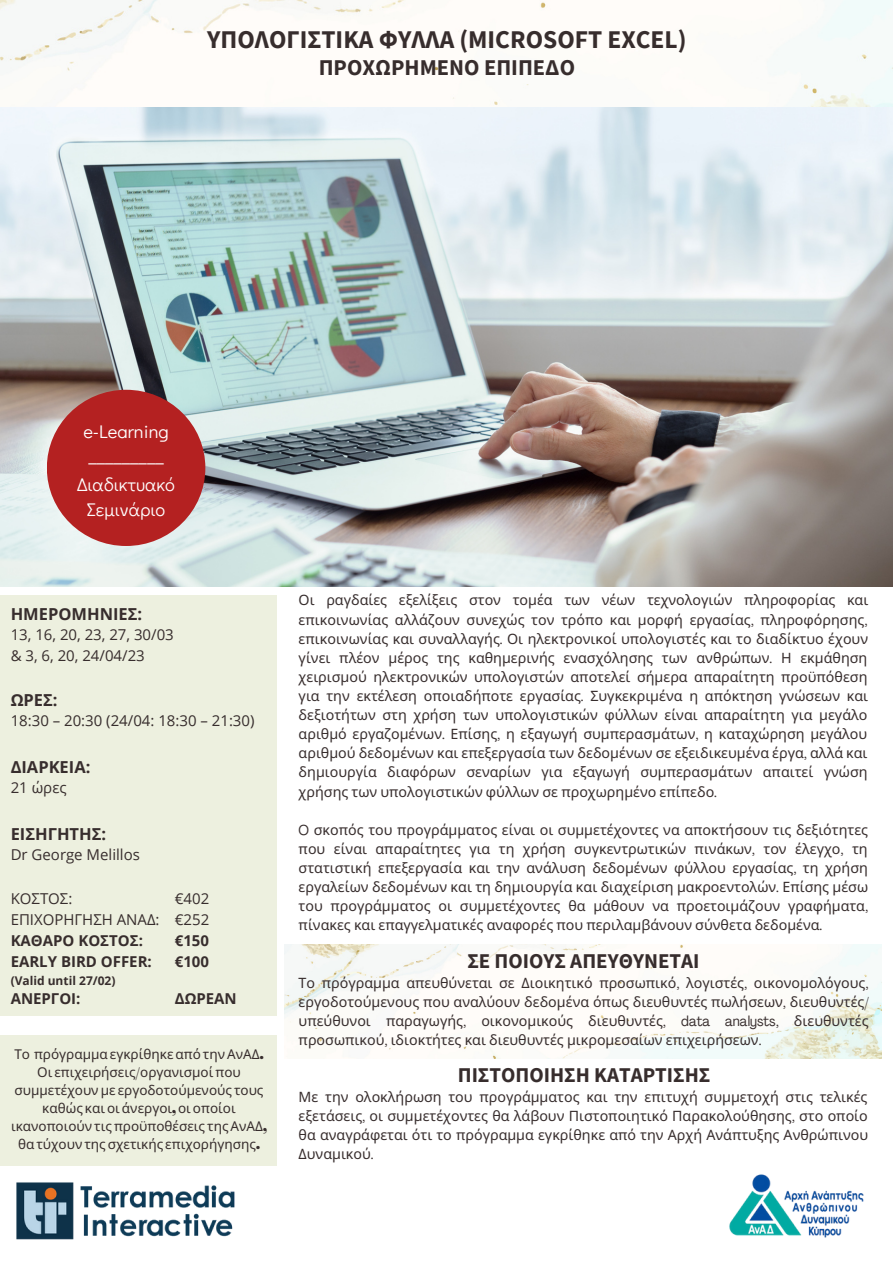
<style>
.page{position:relative;width:893px;height:1264px;background:#fff}
.page>*{position:absolute;margin:0;border:0;box-sizing:border-box;transform-origin:0 0}
.t1{font:700 25.5px "Source Sans Pro";color:#372d2d}
.t2{font:700 22.5px "Source Sans Pro";color:#372d2d}
.t3{font:700 21px "Source Sans Pro";color:#372d2d}
.t4{font:18.3px/24.8px "Didact Gothic";color:#fff}
.t5{font:700 16.5px "Open Sans";color:#372d2d}
.t6{font:15px/21px "Open Sans";color:#372d2d}
.t7{font:700 15px/21px "Open Sans";color:#372d2d}
.t8{font:14.25px/19px "Noto Sans";color:#372d2d;text-align:justify}
.t9{font:13.5px/18px "Noto Sans";color:#372d2d;text-align:center}
.t10{font:700 12px "Open Sans";color:#372d2d}
.s1{font-family:"Agrandir";font-weight:900;font-stretch:condensed}
.s2{font-family:"Agrandir";font-stretch:condensed}
</style>
<div class="page">
<img style="left:0;top:0;width:892px;height:586px">
<img style="left:729px;top:1174px;width:135px;height:64px">
<div style="left:0;top:595px;width:277px;height:420px;background:#edf0df"></div>
<img style="left:16px;top:1182px;width:219px;height:58px">
<div style="left:47px;top:390px;width:158px;height:156px;background:#b42121;border-radius:50%"></div>
<img style="left:284px;top:944px;width:597px;height:114px">
<div style="left:0;top:1035px;width:277px;height:130px;background:#edf0df"></div>
<h1 class="t1" style="left:207px;top:23px;width:481px">ΥΠΟΛΟΓΙΣΤΙΚΑ ΦΥΛΛΑ (MICROSOFT EXCEL)</h1>
<h2 class="t2" style="left:319px;top:53px;width:258px">ΠΡΟΧΩΡΗΜΕΝΟ ΕΠΙΠΕΔΟ</h2>
<p class="t4" style="left:83px;top:418px;width:87px">e-Learning _________</p>
<p class="t4" style="left:77px;top:471px;width:99px;text-align:center">Διαδικτυακό<br>Σεμινάριο</p>
<p class="t5" style="left:11px;top:602px;width:133px">ΗΜΕΡΟΜΗΝΙΕΣ:</p>
<p class="t6" style="left:11px;top:623px;width:165px">13, 16, 20, 23, 27, 30/03 &amp; 3, 6, 20, 24/04/23</p>
<p class="t5" style="left:11px;top:688px;width:48px">ΩΡΕΣ:</p>
<p class="t6" style="left:11px;top:709px;width:245px">18:30 – 20:30 (24/04: 18:30 – 21:30)</p>
<p class="t5" style="left:11px;top:755px;width:81px">ΔΙΑΡΚΕΙΑ:</p>
<p class="t6" style="left:11px;top:776px;width:57px">21 ώρες</p>
<p class="t5" style="left:11px;top:822px;width:97px">ΕΙΣΗΓΗΤΗΣ:</p>
<p class="t6" style="left:11px;top:843px;width:131px">Dr George Melillos</p>
<p class="t6" style="left:11px;top:887px;width:150px">ΚΟΣΤΟΣ:<br>ΕΠΙΧΟΡΗΓΗΣΗ ΑΝΑΔ:</p>
<p class="t7" style="left:11px;top:929px;width:143px">ΚΑΘΑΡΟ ΚΟΣΤΟΣ:<br>EARLY BIRD OFFER:</p>
<p class="t10" style="left:11px;top:971px;width:106px">(Valid until 27/02)</p>
<p class="t7" style="left:11px;top:987px;width:71px">ΑΝΕΡΓΟΙ:</p>
<p class="t6" style="left:175px;top:887px;width:36px">€402 €252</p>
<p class="t7" style="left:175px;top:929px;width:36px">€150 €100</p>
<p class="t7" style="left:175px;top:987px;width:63px">ΔΩΡΕΑΝ</p>
<p class="t9" style="left:11px;top:1044px;width:257px">Το πρόγραμμαεγκρίθηκεαπότηνΑνΑΔ<span class="s1">.<br></span>Οι επιχειρήσεις<span class="s1">/</span>οργανισμοίπου συμμετέχουνμε εργοδοτούμενούς τους καθώς καιοιάνεργοι<span class="s1">,</span>οιοποίοι ικανοποιούν τιςπροϋποθέσεις τηςΑνΑΔ<span class="s1">, </span>θατύχουν τηςσχετικής επιχορήγησης<span class="s1">.</span></p>
<p class="t8" style="left:298px;top:590px;width:571px">Οι ραγδαίες εξελίξεις στον τομέα των νέων τεχνολογιών πληροφορίας και επικοινωνίας αλλάζουν συνεχώς τον τρόπο και μορφή εργασίας<span class="s2">,</span> πληροφόρησης<span class="s2">, </span>επικοινωνίας και συναλλαγής<span class="s2">.</span> Οι ηλεκτρονικοί υπολογιστές και το διαδίκτυο έχουν γίνει πλέον μέρος της καθημερινής ενασχόλησης των ανθρώπων<span class="s2">.</span> Η εκμάθηση χειρισμού ηλεκτρονικών υπολογιστών αποτελεί σήμερα απαραίτητη προϋπόθεση για την εκτέλεση οποιαδήποτε εργασίας<span class="s2">.</span> Συγκεκριμένα η απόκτηση γνώσεων και δεξιοτήτων στη χρήση των υπολογιστικών φύλλων είναι απαραίτητη για μεγάλο αριθμό εργαζομένων<span class="s2">.</span> Επίσης<span class="s2">,</span> η εξαγωγή συμπερασμάτων<span class="s2">,</span> η καταχώρηση μεγάλου αριθμού δεδομένων και επεξεργασία των δεδομένων σε εξειδικευμένα έργα<span class="s2">,</span> αλλά και δημιουργία διαφόρων σεναρίων για εξαγωγή συμπερασμάτων απαιτεί γνώση χρήσης των υπολογιστικών φύλλων σε προχωρημένο επίπεδο<span class="s2">.</span></p>
<p class="t8" style="left:298px;top:819px;width:571px"><span class="s2">O</span> σκοπός του προγράμματος είναι οι συμμετέχοντες να αποκτήσουν τις δεξιότητες που είναι απαραίτητες για τη χρήση συγκεντρωτικών πινάκων<span class="s2">,</span> τον έλεγχο<span class="s2">,</span> τη στατιστική επεξεργασία και την ανάλυση δεδομένων φύλλου εργασίας<span class="s2">,</span> τη χρήση εργαλείων δεδομένων και τη δημιουργία και διαχείριση μακροεντολών<span class="s2">.</span> Επίσης μέσω του προγράμματος οι συμμετέχοντες θα μάθουν να προετοιμάζουν γραφήματα<span class="s2">, </span>πίνακες και επαγγελματικές αναφορές που περιλαμβάνουν σύνθετα δεδομένα<span class="s2">.</span></p>
<h3 class="t3" style="left:467px;top:947px;width:234px">ΣΕ ΠΟΙΟΥΣ ΑΠΕΥΘΥΝΕΤΑΙ</h3>
<p class="t8" style="left:298px;top:972px;width:571px">Το πρόγραμμα απευθύνεται σε Διοικητικό προσωπικό<span class="s2">,</span> λογιστές<span class="s2">,</span> οικονομολόγους<span class="s2">, </span>εργοδοτούμενους που αναλύουν δεδομένα όπως διευθυντές πωλήσεων<span class="s2">,</span> διευθυντές<span class="s2">/ </span>υπεύθυνοι παραγωγής<span class="s2">,</span> οικονομικούς διευθυντές<span class="s2">, data analysts,</span> διευθυντές προσωπικού<span class="s2">,</span> ιδιοκτήτες και διευθυντές μικρομεσαίων επιχειρήσεων<span class="s2">.</span></p>
<h3 class="t3" style="left:457px;top:1061px;width:254px">ΠΙΣΤΟΠΟΙΗΣΗ ΚΑΤΑΡΤΙΣΗΣ</h3>
<p class="t8" style="left:298px;top:1086px;width:571px">Με την ολοκλήρωση του προγράμματος και την επιτυχή συμμετοχή στις τελικές εξετάσεις<span class="s2">,</span> οι συμμετέχοντες θα λάβουν Πιστοποιητικό Παρακολούθησης<span class="s2">,</span> στο οποίο θα αναγράφεται ότι το πρόγραμμα εγκρίθηκε από την Αρχή Ανάπτυξης Ανθρώπινου Δυναμικού<span class="s2">.</span></p>
</div>
